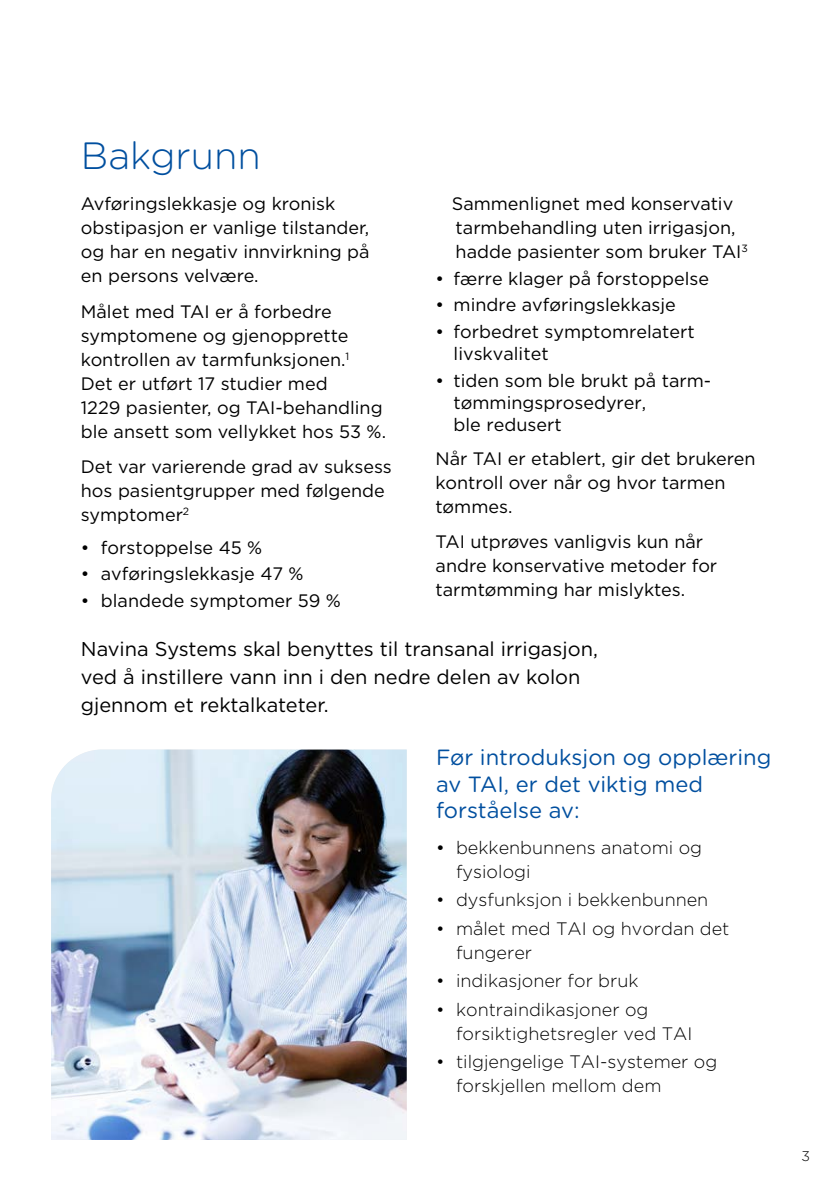
<style>
.page{position:relative;width:840px;height:1191px;background:#fff}
.page>*{position:absolute;margin:0;border:0;box-sizing:border-box;transform-origin:0 0}
.Header_1B{font:300 38px "Gotham Rounded";color:#004f9f}
.Heading_2{font:22px/26.4px "Gotham Rounded";color:#004f9f}
.Ingress{font:20px/28px "Gotham";color:#000}
.Body_Gotham_Light_9{font:18px/24px "Gotham";color:#000}
.Box_list{font:18px/22px "Gotham";color:#000}
.Box_list-2{font:300 18px/24px "Gotham";color:#000}
.t1{font:300 14px "Gotham Rounded";color:#000}
.s1{font-weight:400}
</style>
<div class="page">
<img style="left:51px;top:749px;width:355px;height:391px">
<p class="Header_1B" style="left:81px;top:130px;width:181px">Bakgrunn</p>
<p class="Body_Gotham_Light_9" style="left:81px;top:192px;width:290px">Avføringslekkasje og kronisk obstipasjon er vanlige tilstander, og har en negativ innvirkning på en persons velvære.</p>
<p class="Body_Gotham_Light_9" style="left:81px;top:299px;width:306px">Målet med TAI er å forbedre symptomene og gjenopprette kontrollen av tarmfunksjonen.<sup>1<br></sup>Det er utført 17 studier med<br>1229 pasienter, og TAI-behandling ble ansett som vellykket hos 53 %.</p>
<p class="Body_Gotham_Light_9" style="left:81px;top:454px;width:312px">Det var varierende grad av suksess hos pasientgrupper med følgende symptomer<sup>2</sup></p>
<p class="Box_list" style="left:81px;top:536px;width:183px">• forstoppelse 45 %</p>
<p class="Box_list" style="left:81px;top:562px;width:224px">• avføringslekkasje 47 %</p>
<p class="Box_list" style="left:81px;top:589px;width:261px">• blandede symptomer 59 %</p>
<p class="Box_list" style="left:451px;top:192px;width:297px;line-height:24px">Sammenlignet med konservativ tarmbehandling uten irrigasjon, hadde pasienter som bruker TAI<sup>3</sup></p>
<p class="Box_list" style="left:435px;top:267px;width:275px">• færre klager på forstoppelse</p>
<p class="Box_list" style="left:435px;top:294px;width:242px">• mindre avføringslekkasje</p>
<p class="Box_list" style="left:453px;top:320px;width:242px;text-indent:-18px">• forbedret symptomrelatert livskvalitet</p>
<p class="Box_list" style="left:453px;top:369px;width:259px;text-indent:-18px">• tiden som ble brukt på tarm&shy;tømmingsprosedyrer,<br>ble redusert</p>
<p class="Body_Gotham_Light_9" style="left:435px;top:446px;width:321px">Når TAI er etablert, gir det brukeren kontroll over når og hvor tarmen tømmes.</p>
<p class="Body_Gotham_Light_9" style="left:435px;top:529px;width:283px">TAI utprøves vanligvis kun når andre konservative metoder for tarmtømming har mislyktes.</p>
<p class="Ingress" style="left:81px;top:635px;width:518px">Navina Systems skal benyttes til transanal irrigasjon, ved å instillere vann inn i den nedre delen av kolon gjennom et rektalkateter.</p>
<p class="Heading_2" style="left:436px;top:743px;width:336px">Før introduksjon og opplæring av TAI, er det viktig med forståelse av:</p>
<p class="Box_list-2" style="left:456px;top:834px;width:247px;text-indent:-20px"><span class="s1">•</span> bekkenbunnens anatomi og fysiologi</p>
<p class="Box_list-2" style="left:436px;top:887px;width:273px">• dysfunksjon i bekkenbunnen</p>
<p class="Box_list-2" style="left:456px;top:916px;width:275px;text-indent:-20px">• målet med TAI og hvordan det fungerer</p>
<p class="Box_list-2" style="left:436px;top:968px;width:204px">• indikasjoner for bruk</p>
<p class="Box_list-2" style="left:456px;top:997px;width:238px;text-indent:-20px">• kontraindikasjoner og forsiktighetsregler ved TAI</p>
<p class="Box_list-2" style="left:456px;top:1049px;width:262px;text-indent:-20px">• tilgjengelige TAI-systemer og forskjellen mellom dem</p>
<p class="t1" style="left:801px;top:1146px;width:10px">3</p>
</div>
